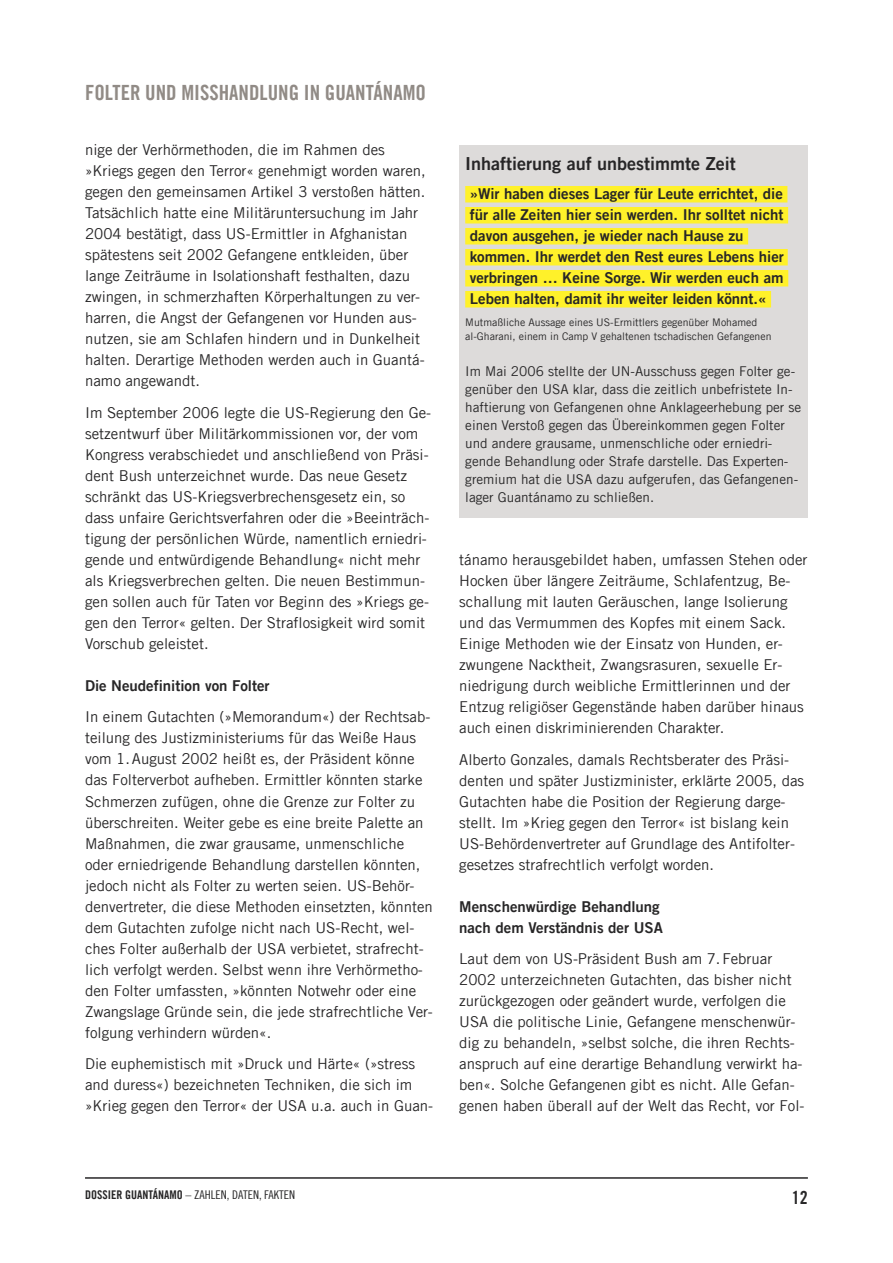
<style>
.page{position:relative;width:893px;height:1263px;background:#fff}
.page>*{position:absolute;margin:0;border:0;box-sizing:border-box;transform-origin:0 0}
.t1{font:21px "Amnesty Trade Gothic Bd Cn 20";color:#918b86}
.t2{font:18px "Amnesty Trade Gothic Bd 2";color:#272627}
.t3{font:18px "Amnesty Trade Gothic Bd Cn 20";color:#272627}
.t4{font:15px/21px "Amnesty Trade Gothic";color:#272627}
.t5{font:15px/21px "Amnesty Trade Gothic Bd 2";color:#272627}
.t6{font:13.5px/18px "Amnesty Trade Gothic";color:#272627}
.t7{font:12px "Amnesty Trade Gothic Cn 18";color:#272627}
.t8{font:10.5px/13.5px "Amnesty Trade Gothic";color:#272627}
.s1{color:#fff12a}
.s2{font-family:"Amnesty Trade Gothic Bd Cn 20"}
</style>
<div class="page">
<hr style="left:85px;top:1177px;width:723px;height:2px;background:#272627">
<div style="left:459px;top:145px;width:349px;height:373px;background:#dddbda"></div>
<div style="left:465px;top:186px;width:322px;height:16px;background:#fff12a"></div>
<div style="left:465px;top:207px;width:323px;height:16px;background:#fff12a"></div>
<div style="left:465px;top:228px;width:283px;height:16px;background:#fff12a"></div>
<div style="left:465px;top:249px;width:323px;height:16px;background:#fff12a"></div>
<div style="left:465px;top:270px;width:323px;height:16px;background:#fff12a"></div>
<div style="left:465px;top:291px;width:306px;height:16px;background:#fff12a"></div>
<h1 class="t1" style="left:85px;top:80px;width:342px">FOLTER UND MISSHANDLUNG IN GUANTÁNAMO</h1>
<p class="t4" style="left:85px;top:139px;width:342px">nige der Verhörmethoden, die im Rahmen des »Kriegs gegen den Terror« genehmigt worden waren, gegen den gemeinsamen Artikel 3 verstoßen hätten.<br>Tatsächlich hatte eine Militäruntersuchung im Jahr 2004 bestätigt, dass US-Ermittler in Afghanistan spätestens seit 2002 Gefangene entkleiden, über lange Zeiträume in Isolationshaft festhalten, dazu zwingen, in schmerzhaften Körperhaltungen zu ver&shy;harren, die Angst der Gefangenen vor Hunden aus&shy;nutzen, sie am Schlafen hindern und in Dunkelheit halten. Derartige Methoden werden auch in Guantá&shy;namo angewandt.</p>
<p class="t4" style="left:85px;top:402px;width:348px">Im September 2006 legte die US-Regierung den Ge&shy;setzentwurf über Militärkommissionen vor, der vom Kongress verabschiedet und anschließend von Präsi&shy;dent Bush unterzeichnet wurde. Das neue Gesetz schränkt das US-Kriegsverbrechensgesetz ein, so dass unfaire Gerichtsverfahren oder die »Beeinträch&shy;tigung der persönlichen Würde, namentlich erniedri&shy;gende und entwürdigende Behandlung« nicht mehr als Kriegsverbrechen gelten. Die neuen Bestimmun&shy;gen sollen auch für Taten vor Beginn des »Kriegs ge&shy;gen den Terror« gelten. Der Straflosigkeit wird somit Vorschub geleistet.</p>
<p class="t5" style="left:85px;top:675px;width:186px">Die Neudefinition von Folter</p>
<p class="t4" style="left:85px;top:706px;width:349px">In einem Gutachten (»Memorandum«) der Rechtsab&shy;teilung des Justizministeriums für das Weiße Haus vom 1.August 2002 heißt es, der Präsident könne das Folterverbot aufheben. Ermittler könnten starke Schmerzen zufügen, ohne die Grenze zur Folter zu überschreiten. Weiter gebe es eine breite Palette an Maßnahmen, die zwar grausame, unmenschliche oder erniedrigende Behandlung darstellen könnten, jedoch nicht als Folter zu werten seien. US-Behör&shy;denvertreter, die diese Methoden einsetzten, könnten dem Gutachten zufolge nicht nach US-Recht, wel&shy;ches Folter außerhalb der USA verbietet, strafrecht&shy;lich verfolgt werden. Selbst wenn ihre Verhörmetho&shy;den Folter umfassten, »könnten Notwehr oder eine Zwangslage Gründe sein, die jede strafrechtliche Ver&shy;folgung verhindern würden«.</p>
<p class="t4" style="left:85px;top:1053px;width:350px">Die euphemistisch mit »Druck und Härte« (»stress and duress«) bezeichneten Techniken, die sich im »Krieg gegen den Terror« der USA u.a. auch in Guan-</p>
<p class="t2" style="left:465px;top:152px;width:272px">Inhaftierung auf unbestimmte Zeit</p>
<p class="t5" style="left:465px;top:183px;width:325px"><span class="s1">.</span>»Wir haben dieses Lager für Leute errichtet, die<span class="s1">. .</span>für alle Zeiten hier sein werden. Ihr solltet nicht<span class="s1">. .</span>davon ausgehen, je wieder nach Hause zu<span class="s1">. .</span>kommen. Ihr werdet den Rest eures Lebens hier<span class="s1">. .</span>verbringen … Keine Sorge. Wir werden euch am<span class="s1">. .</span>Leben halten, damit ihr weiter leiden könnt.«<span class="s1">.</span></p>
<p class="t8" style="left:465px;top:315px;width:308px">Mutmaßliche Aussage eines US-Ermittlers gegenüber Mohamed al-Gharani, einem in Camp V gehaltenen tschadischen Gefangenen</p>
<p class="t6" style="left:465px;top:362px;width:338px">Im Mai 2006 stellte der UN-Ausschuss gegen Folter ge&shy;genüber den USA klar, dass die zeitlich unbefristete In&shy;haftierung von Gefangenen ohne Anklageerhebung per se einen Verstoß gegen das Übereinkommen gegen Folter und andere grausame, unmenschliche oder erniedri&shy;gende Behandlung oder Strafe darstelle. Das Experten&shy;gremium hat die USA dazu aufgerufen, das Gefangenen&shy;lager Guantánamo zu schließen.</p>
<p class="t4" style="left:459px;top:549px;width:350px">tánamo herausgebildet haben, umfassen Stehen oder Hocken über längere Zeiträume, Schlafentzug, Be&shy;schallung mit lauten Geräuschen, lange Isolierung und das Vermummen des Kopfes mit einem Sack.<br>Einige Methoden wie der Einsatz von Hunden, er&shy;zwungene Nacktheit, Zwangsrasuren, sexuelle Er&shy;niedrigung durch weibliche Ermittlerinnen und der Entzug religiöser Gegenstände haben darüber hinaus auch einen diskriminierenden Charakter.</p>
<p class="t4" style="left:459px;top:748px;width:346px">Alberto Gonzales, damals Rechtsberater des Präsi&shy;denten und später Justizminister, erklärte 2005, das Gutachten habe die Position der Regierung darge&shy;stellt. Im »Krieg gegen den Terror« ist bislang kein US-Behördenvertreter auf Grundlage des Antifolter&shy;gesetzes strafrechtlich verfolgt worden.</p>
<p class="t5" style="left:459px;top:895px;width:205px">Menschenwürdige Behandlung nach dem Verständnis der USA</p>
<p class="t4" style="left:459px;top:948px;width:347px">Laut dem von US-Präsident Bush am 7.Februar 2002 unterzeichneten Gutachten, das bisher nicht zurückgezogen oder geändert wurde, verfolgen die USA die politische Linie, Gefangene menschenwür&shy;dig zu behandeln, »selbst solche, die ihren Rechts&shy;anspruch auf eine derartige Behandlung verwirkt ha&shy;ben«. Solche Gefangenen gibt es nicht. Alle Gefan&shy;genen haben überall auf der Welt das Recht, vor Fol-</p>
<p class="t7" style="left:85px;top:1187px;width:212px"><span class="s2">DOSSIER GUANTÁNAMO</span> – ZAHLEN, DATEN, FAKTEN</p>
<p class="t3" style="left:792px;top:1186px;width:17px">12</p>
</div>
